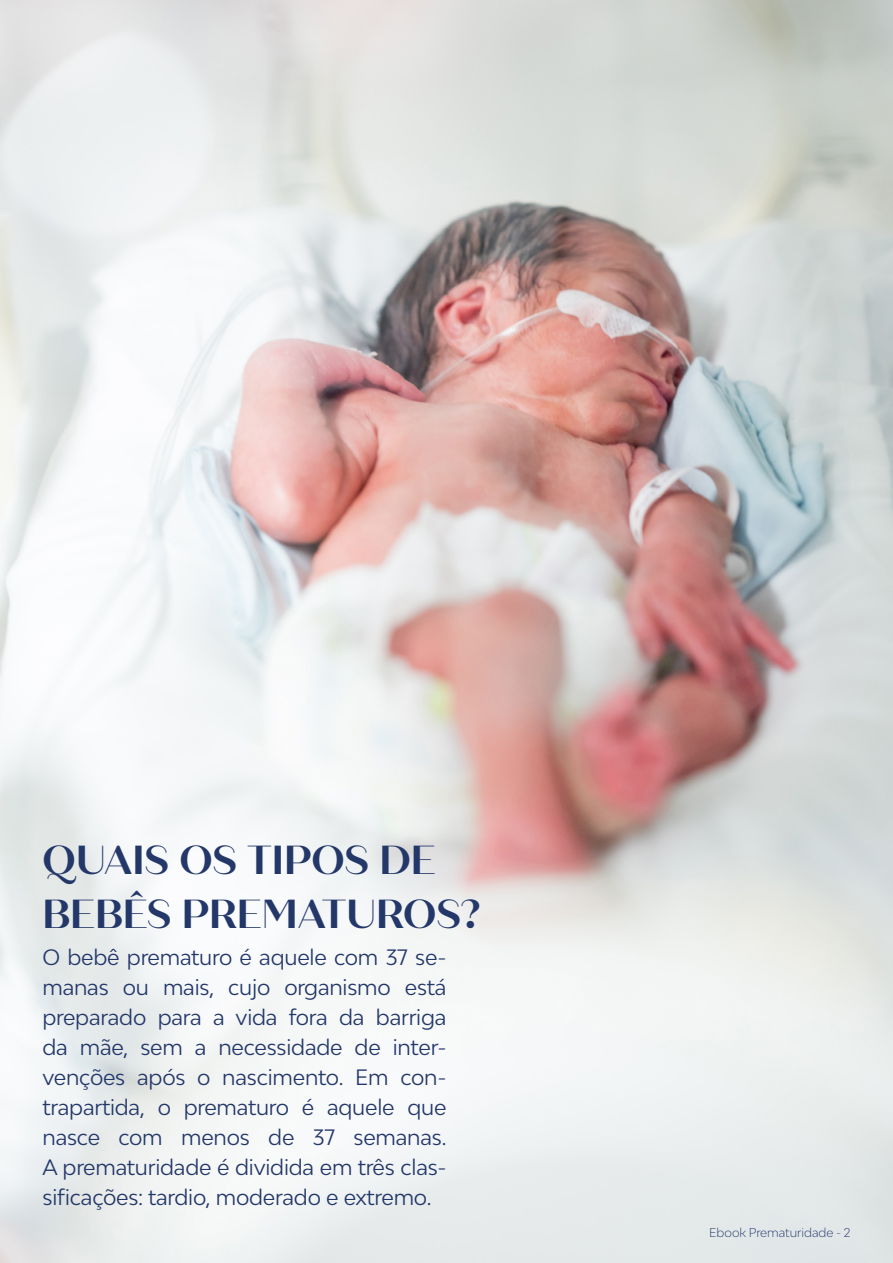
<style>
.page{position:relative;width:893px;height:1263px;background:#fff}
.page>*{position:absolute;margin:0;border:0;box-sizing:border-box;transform-origin:0 0}
.t1{font:700 40.5px/54px "Quiche Sans";color:#233769}
.t2{font:21px/30px "Bw Modelica";letter-spacing:-.01em;color:#233769;text-align:justify}
.t3{font:300 12px "Bw Modelica";color:#233769}
</style>
<div class="page">
<img style="left:0;top:0;width:893px;height:1263px">
<p class="t1" style="left:43px;top:833px;width:439px">QUAIS OS TIPOS DE<br>BEBÊS PREMATUROS?</p>
<p class="t2" style="left:43px;top:942px;width:405px">O bebê prematuro é aquele com 37 se&shy;manas ou mais, cujo organismo está preparado para a vida fora da barriga da mãe, sem a necessidade de inter&shy;venções após o nascimento. Em con&shy;trapartida, o prematuro é aquele que nasce com menos de 37 semanas.<br>A prematuridade é dividida em três clas&shy;sificações: tardio, moderado e extremo.</p>
<p class="t3" style="left:709px;top:1225px;width:143px">Ebook Prematuridade - 2</p>
</div>
